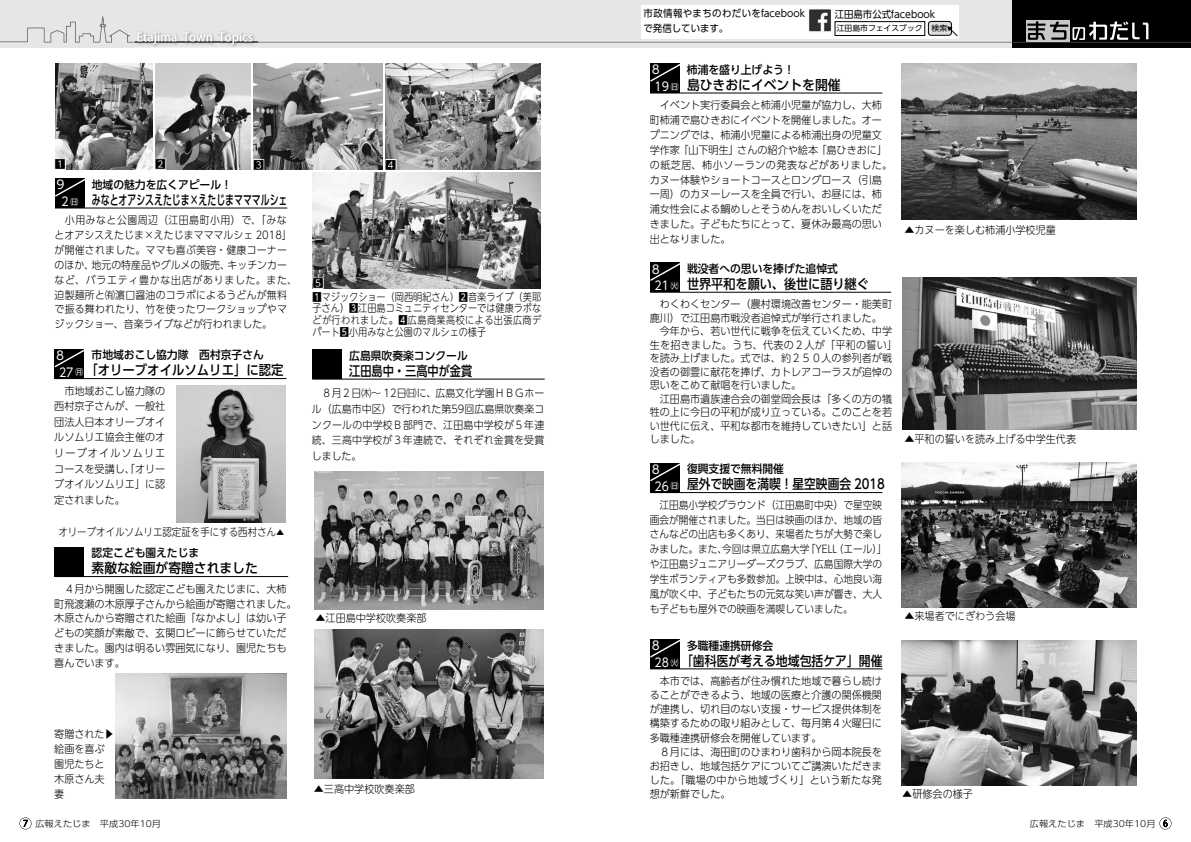
<style>
.page{position:relative;width:1191px;height:842px;background:#fff}
.page>*{position:absolute;margin:0;border:0;box-sizing:border-box;transform-origin:0 0}
.t1{font:500 13.5px "UD Shin Go Pro";color:#000;scale:.95 1}
.t2{font:500 13.5px "UD Shin Go Pro";color:#000;scale:.66 1}
.t3{font:500 13.5px "UD Shin Go Pro";color:#000;scale:.87 1}
.t4{font:500 13.5px "UD Shin Go Pro";color:#000;scale:.88 1}
.t5{font:500 13.5px "UD Shin Go Pro";color:#000;scale:.92 1}
.t6{font:500 13.5px "UD Shin Go Pro";color:#000;scale:.9 1}
.t7{font:500 13.5px "UD Shin Go Pro";color:#000;scale:.83 1}
.t8{font:12px/16.8px "UD Shin Go Pro";color:#fff}
.t9{font:500 11.3px "UD Shin Go Pro";color:#000;scale:.95 1}
.t10{font:300 10.6px/14.9px "UD Shin Go Pro";color:#000;scale:.95 1}
.t11{font:300 10.6px/14.9px "UD Shin Go Pro";color:#000;scale:.91 1}
.t12{font:300 10.6px/14.9px "UD Shin Go Pro";letter-spacing:.025em;color:#000;scale:.93 1}
.t13{font:300 10.6px/15.6px "UD Shin Go Pro";color:#000;text-align:justify;scale:.93 1}
.t14{font:300 10.6px/14.9px "UD Shin M Go Pro";color:#000;scale:.95 1}
.t15{font:300 10.6px/11.7px "UD Shin M Go Pro";color:#000;text-align:justify;scale:.86 1}
.t16{font:300 10.6px "UD Shin M Go Pro";color:#000;scale:.89 1}
.t17{font:10.6px "UD Shin Go Pro";color:#000}
.t18{font:9.9px/14.9px "UD Shin Go Pro";color:#000;scale:.95 1}
.t19{font:300 8.8px "UD Shin Go Pro";color:#000;scale:1.05 1}
.t20{font:7.8px "UD Shin Go Pro";color:#000}
.s1{font-weight:400;font-size:8.5px;color:#fff}
.s2{font-size:8.5px}
.s3{font-size:9.2px}
.s4{font-family:"UD Shin Go Pro";font-weight:500}
.s5{font-weight:500}
.s6{font-size:8.4px}
</style>
<div class="page">
<img style="left:115px;top:673px;width:171px;height:126px">
<div style="left:55px;top:547px;width:29px;height:29px;background:#000"></div>
<hr style="left:55px;top:576px;width:233px;height:1px;background:#000">
<div style="left:55px;top:349px;width:29px;height:29px;background:#000"></div>
<hr style="left:55px;top:378px;width:231px;height:1px;background:#000">
<svg style="left:54px;top:349px;width:30px;height:20px"></svg>
<img style="left:314px;top:471px;width:229px;height:139px">
<div style="left:312px;top:349px;width:29px;height:30px;background:#000"></div>
<hr style="left:312px;top:379px;width:232px;height:1px;background:#000">
<img style="left:313px;top:173px;width:228px;height:116px">
<div style="left:55px;top:178px;width:29px;height:30px;background:#000"></div>
<hr style="left:55px;top:208px;width:232px;height:1px;background:#000">
<svg style="left:55px;top:178px;width:30px;height:20px"></svg>
<img style="left:155px;top:64px;width:96px;height:106px">
<img style="left:253px;top:64px;width:130px;height:106px">
<img style="left:55px;top:64px;width:98px;height:106px">
<img style="left:386px;top:64px;width:155px;height:106px">
<svg style="left:55px;top:158px;width:12px;height:12px"></svg>
<svg style="left:155px;top:158px;width:12px;height:12px"></svg>
<svg style="left:253px;top:158px;width:12px;height:12px"></svg>
<svg style="left:385px;top:158px;width:12px;height:12px"></svg>
<svg style="left:312px;top:277px;width:12px;height:12px"></svg>
<img style="left:314px;top:630px;width:229px;height:149px">
<img style="left:176px;top:386px;width:109px;height:136px">
<div style="left:595px;top:0;width:596px;height:48px;background:#e6e6e6"></div>
<div style="left:1012px;top:0;width:179px;height:48px;background:#000"></div>
<div style="left:641px;top:6px;width:318px;height:33px;background:#fff"></div>
<img style="left:809px;top:9px;width:22px;height:7px">
<div style="left:0;top:0;width:604px;height:48px;background:#e6e6e6"></div>
<img style="left:135px;top:45px;width:122px;height:3px">
<img style="left:902px;top:277px;width:234px;height:152px">
<div style="left:650px;top:263px;width:29px;height:29px;background:#000"></div>
<hr style="left:650px;top:292px;width:241px;height:1px;background:#000">
<svg style="left:650px;top:262px;width:30px;height:20px"></svg>
<img style="left:901px;top:64px;width:235px;height:156px">
<img style="left:901px;top:462px;width:235px;height:145px">
<div style="left:650px;top:463px;width:29px;height:29px;background:#000"></div>
<hr style="left:650px;top:492px;width:232px;height:1px;background:#000">
<svg style="left:650px;top:463px;width:30px;height:20px"></svg>
<img style="left:901px;top:640px;width:235px;height:146px">
<div style="left:650px;top:639px;width:29px;height:29px;background:#000"></div>
<hr style="left:650px;top:668px;width:232px;height:1px;background:#000">
<svg style="left:650px;top:639px;width:30px;height:20px"></svg>
<div style="left:650px;top:63px;width:29px;height:30px;background:#000"></div>
<hr style="left:650px;top:93px;width:232px;height:1px;background:#000">
<svg style="left:650px;top:63px;width:30px;height:20px"></svg>
<svg style="left:19px;top:817px;width:13px;height:12px"></svg>
<svg style="left:1159px;top:817px;width:12px;height:12px"></svg>
<svg style="left:0;top:16px;width:1191px;height:29px"></svg>
<p class="t18" style="left:643px;top:6px;width:172px">市政情報やまちのわだいをfacebookで発信しています。</p>
<p class="t18" style="left:834px;top:7px;width:108px">江田島市公式facebook</p>
<p class="t20" style="left:931px;top:21px;width:17px">検索</p>
<p class="t20" style="left:837px;top:22px;width:87px">江田島市フェイスブック</p>
<p class="t17" style="left:55px;top:156px;width:12px">1</p>
<p class="t17" style="left:155px;top:156px;width:12px">2</p>
<p class="t17" style="left:253px;top:156px;width:12px">3</p>
<p class="t17" style="left:386px;top:156px;width:12px">4</p>
<p class="t9" style="left:92px;top:175px;width:149px">地域の魅力を広くアピール！</p>
<p class="t8" style="left:55px;top:176px;width:14px">９</p>
<p class="t2" style="left:59px;top:189px;width:347px"><sub>２</sub><span class="s1">㈰</span> みなとオアシスえたじま×えたじまマママルシェ</p>
<p class="t12" style="left:55px;top:212px;width:262px">　小用みなと公園周辺（江田島町小用）で、「みなとオアシスえたじま×えたじまマママルシェ 2018」が開催されました。ママも喜ぶ美容・健康コーナーのほか、地元の特産品やグルメの販売、キッチンカーなど、バラエティ豊かな出店がありました。また、迫製麺所と㈲濵口醤油のコラボによるうどんが無料で振る舞われたり、竹を使ったワークショップやマジックショー、音楽ライブなどが行われました。</p>
<p class="t8" style="left:59px;top:347px;width:26px;text-indent:-5px">８<br>27<span class="s2">㈪</span></p>
<p class="t9" style="left:92px;top:346px;width:183px">市地域おこし協力隊　西村京子さん</p>
<p class="t5" style="left:85px;top:359px;width:217px">「オリーブオイルソムリエ」に認定</p>
<p class="t10" style="left:54px;top:382px;width:118px;line-height:15.6px;text-align:justify">　市地域おこし協力隊の西村京子さんが、一般社団法人日本オリーブオイルソムリエ協会主催のオリーブオイルソムリエコースを受講し、「オリーブオイルソムリエ」に認定されました。</p>
<p class="t16" style="left:58px;top:524px;width:255px">オリーブオイルソムリエ認定証を手にする西村さん<span class="s3">▲</span></p>
<p class="t9" style="left:92px;top:544px;width:115px">認定こども園えたじま</p>
<p class="t1" style="left:92px;top:557px;width:177px">素敵な絵画が寄贈されました</p>
<p class="t10" style="left:54px;top:581px;width:257px">　４月から開園した認定こども園えたじまに、大柿町飛渡瀬の木原厚子さんから絵画が寄贈されました。木原さんから寄贈された絵画「なかよし」は幼い子どもの笑顔が素敵で、玄関ロビーに飾らせていただきました。園内は明るい雰囲気になり、園児たちも喜んでいます。</p>
<p class="t17" style="left:313px;top:275px;width:12px">5</p>
<p class="t15" style="left:312px;top:290px;width:267px"><span class="s4">1</span>マジックショー（岡西明紀さん）<span class="s5">2</span>音楽ライブ（美耶子さん）<span class="s5">3</span>江田島コミュニティセンターでは健康ラボなどが行われました。<span class="s5">4</span>広島商業高校による出張広商デパート<span class="s5">5</span>小用みなと公園のマルシェの様子</p>
<p class="t9" style="left:349px;top:346px;width:126px">広島県吹奏楽コンクール</p>
<p class="t7" style="left:349px;top:360px;width:150px">江田島中・三高中が金賞</p>
<p class="t13" style="left:312px;top:385px;width:251px">　８月２日㈭～ 12日㈰に、広島文化学園ＨＢＧホール（広島市中区）で行われた第59回広島県吹奏楽コンクールの中学校Ｂ部門で、江田島中学校が５年連続、三高中学校が３年連続で、それぞれ金賞を受賞しました。</p>
<p class="t14" style="left:315px;top:610px;width:118px">▲江田島中学校吹奏楽部</p>
<p class="t14" style="left:54px;top:726px;width:65px">寄贈された▶絵画を喜ぶ園児たちと木原さん夫妻</p>
<p class="t14" style="left:314px;top:780px;width:108px">▲三高中学校吹奏楽部</p>
<p class="t9" style="left:687px;top:60px;width:115px">柿浦を盛り上げよう！</p>
<p class="t8" style="left:649px;top:61px;width:14px">８</p>
<p class="t1" style="left:654px;top:74px;width:197px"><sub>19</sub> <span class="s1">㈰</span> 島ひきおにイベントを開催</p>
<p class="t10" style="left:649px;top:97px;width:257px">　イベント実行委員会と柿浦小児童が協力し、大柿町柿浦で島ひきおにイベントを開催しました。オープニングでは、柿浦小児童による柿浦出身の児童文学作家「山下明生」さんの紹介や絵本「島ひきおに」の紙芝居、柿小ソーランの発表などがありました。カヌー体験やショートコースとロングロース（引島一周）のカヌーレースを全員で行い、お昼には、柿浦女性会による鯛めしとそうめんをおいしくいただきました。子どもたちにとって、夏休み最高の思い出となりました。</p>
<p class="t8" style="left:654px;top:260px;width:26px;text-indent:-5px">８<br>21<span class="s2">㈫</span></p>
<p class="t9" style="left:687px;top:260px;width:160px">戦没者への思いを捧げた追悼式</p>
<p class="t6" style="left:687px;top:273px;width:203px">世界平和を願い、後世に語り継ぐ</p>
<p class="t10" style="left:649px;top:297px;width:262px;line-height:13.5px">　わくわくセンター（農村環境改善センター・能美町鹿川）で江田島市戦没者追悼式が挙行されました。<br>　今年から、若い世代に戦争を伝えていくため、中学生を招きました。うち、代表の２人が「平和の誓い」を読み上げました。式では、約２５０人の参列者が戦没者の御霊に献花を捧げ、カトレアコーラスが追悼の思いをこめて献唱を行いました。<br>　江田島市遺族連合会の御堂岡会長は「多くの方の犠牲の上に今日の平和が成り立っている。このことを若い世代に伝え、平和な都市を維持していきたい」と話しました。</p>
<p class="t8" style="left:654px;top:461px;width:26px;text-indent:-5px">８<br>26<span class="s2">㈰</span></p>
<p class="t9" style="left:687px;top:460px;width:104px">復興支援で無料開催</p>
<p class="t3" style="left:687px;top:473px;width:229px">屋外で映画を満喫！星空映画会 2018</p>
<p class="t11" style="left:649px;top:497px;width:262px">　江田島小学校グラウンド（江田島町中央）で星空映画会が開催されました。当日は映画のほか、地域の皆さんなどの出店も多くあり、来場者たちが大勢で楽しみました。また、今回は県立広島大学「YELL（エール）」や江田島ジュニアリーダーズクラブ、広島国際大学の学生ボランティアも多数参加。上映中は、心地良い海風が吹く中、子どもたちの元気な笑い声が響き、大人も子どもも屋外での映画を満喫していました。</p>
<p class="t8" style="left:654px;top:637px;width:26px;text-indent:-5px">８<br>28<span class="s2">㈫</span></p>
<p class="t9" style="left:687px;top:636px;width:92px">多職種連携研修会</p>
<p class="t4" style="left:681px;top:649px;width:230px">「歯科医が考える地域包括ケア」開催</p>
<p class="t10" style="left:649px;top:673px;width:246px;line-height:14.2px">　本市では、高齢者が住み慣れた地域で暮らし続けることができるよう、地域の医療と介護の関係機関が連携し、切れ目のない支援・サービス提供体制を構築するための取り組みとして、毎月第４火曜日に多職種連携研修会を開催しています。<br>　８月には、海田町のひまわり歯科から岡本院長をお招きし、地域包括ケアについてご講演いただきました。「職場の中から地域づくり」という新たな発想が新鮮でした。</p>
<p class="t14" style="left:904px;top:222px;width:161px">▲カヌーを楽しむ柿浦小学校児童</p>
<p class="t14" style="left:904px;top:431px;width:182px">▲平和の誓いを読み上げる中学生代表</p>
<p class="t14" style="left:904px;top:608px;width:118px">▲来場者でにぎわう会場</p>
<p class="t14" style="left:902px;top:786px;width:76px">▲研修会の様子</p>
<p class="t19" style="left:23px;top:816px;width:133px"><span class="s6">7</span> 広報えたじま　平成30年10月</p>
<p class="t19" style="left:1029px;top:816px;width:133px">広報えたじま　平成30年10月 <span class="s6">6</span></p>
</div>
